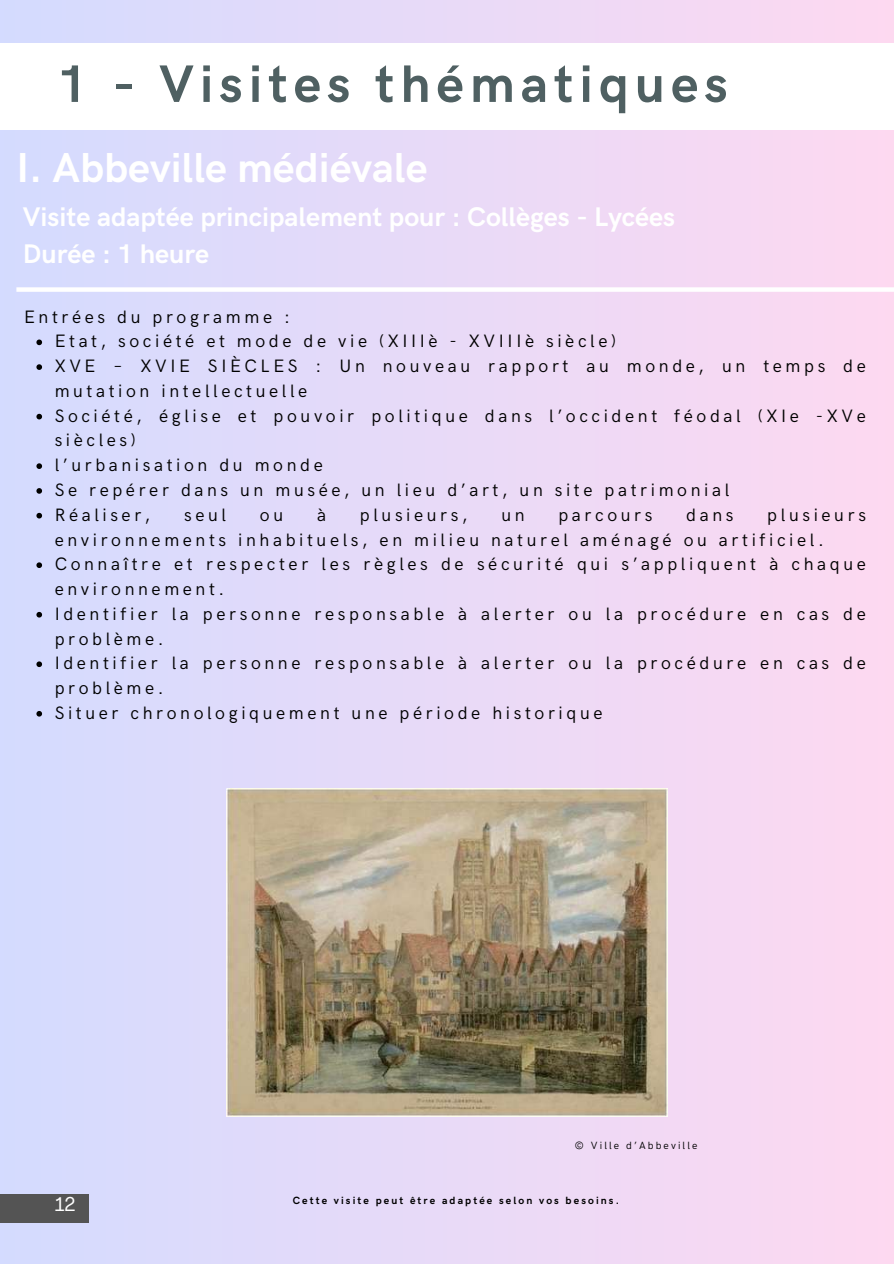
<style>
.page{position:relative;width:894px;height:1264px;background:#fff}
.page>*{position:absolute;margin:0;border:0;box-sizing:border-box;transform-origin:0 0}
.t1{font:700 52.8px "HK Grotesk";letter-spacing:.11em;color:#4f6062}
.t2{font:700 42px "HK Grotesk";color:#fff}
.t3{font:700 27px/37.2px "HK Grotesk";color:#fff}
.t4{font:19.5px "Agrandir";color:#fff}
.t5{font:18px/24.8px "HK Grotesk";letter-spacing:.2em;color:#000}
.t6{font:700 10.5px "HK Grotesk";letter-spacing:.2em;color:#000}
.t7{font:10.5px "HK Grotesk";letter-spacing:.2em;color:#000}
</style>
<div class="page">
<div style="left:0;top:0;width:893px;height:1263px;background:linear-gradient(to right,#d4dbfe,#fdd9f0)"></div>
<div style="left:0;top:43px;width:893px;height:87px;background:#fff"></div>
<div style="left:0;top:1193px;width:89px;height:29px;background:#545454"></div>
<div style="left:16px;top:287px;width:877px;height:5px;background:#fff"></div>
<img style="left:227px;top:788px;width:440px;height:328px">
<svg style="left:36px;top:339px;width:6px;height:6px"></svg>
<svg style="left:36px;top:364px;width:6px;height:6px"></svg>
<svg style="left:36px;top:414px;width:6px;height:5px"></svg>
<svg style="left:36px;top:463px;width:6px;height:6px"></svg>
<svg style="left:36px;top:488px;width:6px;height:5px"></svg>
<svg style="left:36px;top:513px;width:6px;height:5px"></svg>
<svg style="left:36px;top:562px;width:6px;height:6px"></svg>
<svg style="left:36px;top:612px;width:6px;height:5px"></svg>
<svg style="left:36px;top:661px;width:6px;height:6px"></svg>
<svg style="left:36px;top:711px;width:6px;height:5px"></svg>
<h1 class="t1" style="left:57px;top:54px;width:672px">1 - Visites thématiques</h1>
<h2 class="t2" style="left:16px;top:144px;width:412px">I. Abbeville médiévale</h2>
<h3 class="t3" style="left:23px;top:199px;width:653px">Visite adaptée principalement pour : Collèges - Lycées<br>Durée : 1 heure</h3>
<p class="t5" style="left:55px;top:305px;width:812px;text-indent:-31px">Entrées du programme :<br>Etat, société et mode de vie (XIIIè - XVIIIè siècle)<br>XVE – XVIE SIÈCLES : Un nouveau rapport au monde, un temps de mutation intellectuelle<br>Société, église et pouvoir politique dans l’occident féodal (XIe -XVe siècles)<br>l’urbanisation du monde<br>Se repérer dans un musée, un lieu d’art, un site patrimonial<br>Réaliser,</p>
<p class="t5" style="left:55px;top:503px;width:812px;text-indent:712px">plusieurs environnements inhabituels, en milieu naturel aménagé ou artificiel.<br>Connaître et respecter les règles de sécurité qui s’appliquent à chaque environnement.<br>Identifier la personne responsable à alerter ou la procédure en cas de problème.<br>Identifier la personne responsable à alerter ou la procédure en cas de problème.<br>Situer chronologiquement une période historique</p>
<p class="t5" style="left:184px;top:503px;width:43px">seul</p>
<p class="t5" style="left:260px;top:503px;width:25px">ou</p>
<p class="t5" style="left:317px;top:503px;width:10px">à</p>
<p class="t5" style="left:360px;top:503px;width:109px">plusieurs,</p>
<p class="t5" style="left:501px;top:503px;width:25px">un</p>
<p class="t5" style="left:558px;top:503px;width:95px">parcours</p>
<p class="t5" style="left:686px;top:503px;width:49px">dans</p>
<p class="t4" style="left:55px;top:1196px;width:22px">12</p>
<p class="t7" style="left:574px;top:1139px;width:124px">© Ville d’Abbeville</p>
<p class="t6" style="left:292px;top:1194px;width:328px">Cette visite peut être adaptée selon vos besoins.</p>
</div>
